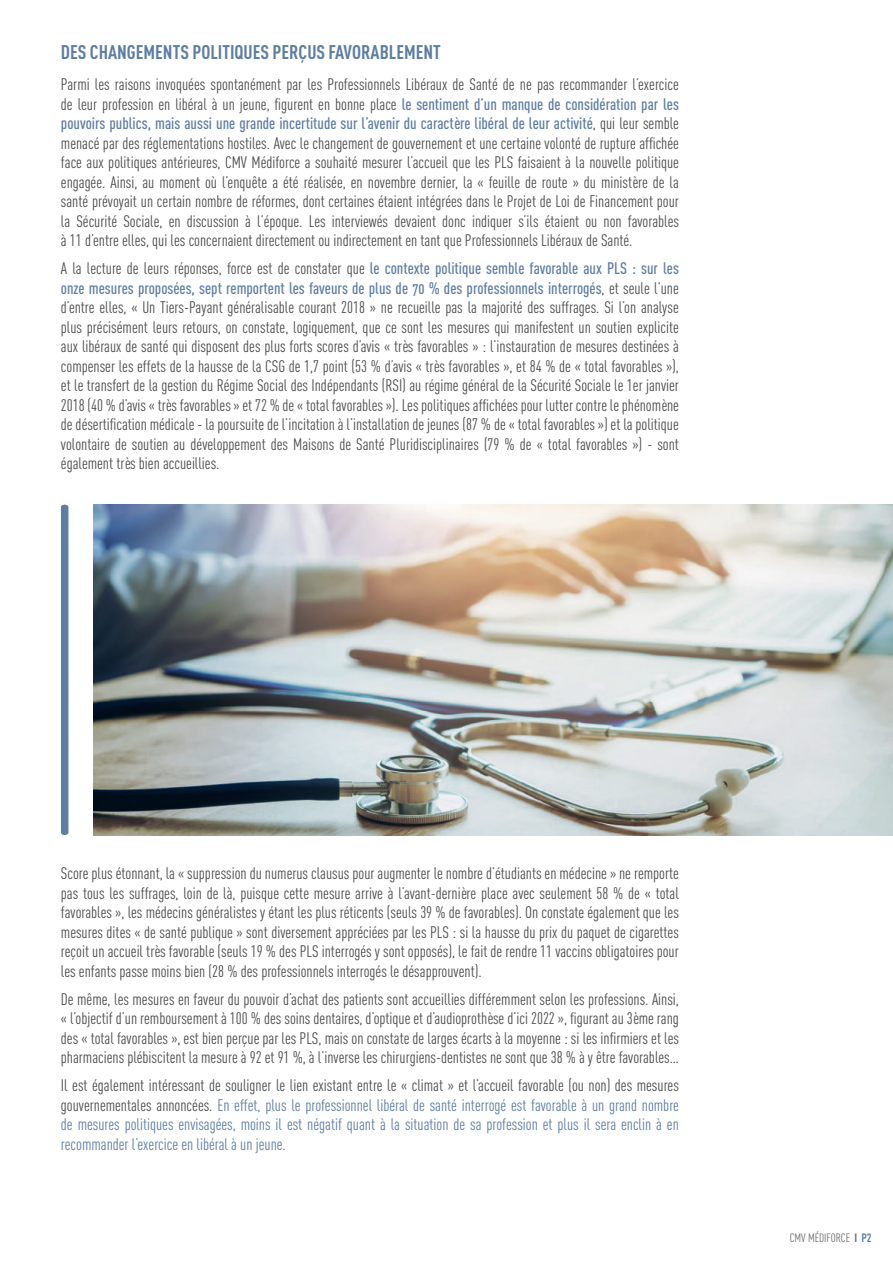
<style>
.page{position:relative;width:893px;height:1263px;background:#fff}
.page>*{position:absolute;margin:0;border:0;box-sizing:border-box;transform-origin:0 0}
.t1{font:700 19.5px "DIN Cond";color:#5d7da1}
.t2{font:16.5px/19.5px "DIN Cond";color:#4b4c4d;text-align:justify}
.t3{font:16.5px/19.5px "DIN Cond";color:#5d7da1;text-align:justify}
.t4{font:16.5px "DIN Cond Medium Alternate";color:#5d7da1}
.t5{font:12px "DIN Cond";color:#6c6d70}
.s1{font-weight:500;color:#5d7da1}
.s2{font-family:"DIN Cond Medium Alternate";color:#5d7da1}
.s3{font-family:"DIN Cond";color:#4b4c4d}
.s4{color:#4b4c4d}
.s5{font-weight:700}
.s6{font-weight:700;color:#5d7da1}
</style>
<div class="page">
<img style="left:94px;top:505px;width:799px;height:330px">
<div style="left:61px;top:505px;width:7px;height:330px;background:#5d7da1"></div>
<p class="t1" style="left:61px;top:40px;width:381px">DES CHANGEMENTS POLITIQUES PERÇUS FAVORABLEMENT</p>
<p class="t2" style="left:61px;top:75px;width:620px">Parmi les raisons invoquées spontanément par les Professionnels Libéraux de Santé de ne pas recommander l’exercice de leur profession en libéral à un jeune, figurent en bonne place <span class="s1">le sentiment d’un manque de considération par les pouvoirs publics, mais aussi une grande incertitude sur l’avenir du caractère libéral de leur activité</span>, qui leur semble menacé par des réglementations hostiles. Avec le changement de gouvernement et une certaine volonté de rupture affichée face aux politiques antérieures, CMV Médiforce a souhaité mesurer l’accueil que les PLS faisaient à la nouvelle politique engagée. Ainsi, au moment où l’enquête a été réalisée, en novembre dernier, la « feuille de route » du ministère de la santé prévoyait un certain nombre de réformes, dont certaines étaient intégrées dans le Projet de Loi de Financement pour la Sécurité Sociale, en discussion à l’époque. Les interviewés devaient donc indiquer s’ils étaient ou non favorables à 11 d’entre elles, qui les concernaient directement ou indirectement en tant que Professionnels Libéraux de Santé.</p>
<p class="t2" style="left:61px;top:259px;width:619px">A la lecture de leurs réponses, force est de constater que <span class="s2">le contexte politique semble favorable aux PLS : sur les</span></p>
<p class="t4" style="left:61px;top:278px;width:619px">onze mesures proposées, sept remportent les faveurs de plus de 70 % des professionnels interrogés<span class="s3">, et seule l’une</span></p>
<p class="t2" style="left:61px;top:298px;width:620px">d’entre elles, « Un Tiers-Payant généralisable courant 2018 » ne recueille pas la majorité des suffrages. Si l’on analyse plus précisément leurs retours, on constate, logiquement, que ce sont les mesures qui manifestent un soutien explicite aux libéraux de santé qui disposent des plus forts scores d’avis « très favorables » : l’instauration de mesures destinées à compenser les effets de la hausse de la CSG de 1,7 point (53 % d’avis « très favorables », et 84 % de « total favorables »), et le transfert de la gestion du Régime Social des Indépendants (RSI) au régime général de la Sécurité Sociale le 1er janvier 2018 (40 % d’avis « très favorables » et 72 % de « total favorables »). Les politiques affichées pour lutter contre le phénomène de désertification médicale - la poursuite de l’incitation à l’installation de jeunes (87 % de « total favorables ») et la politique volontaire de soutien au développement des Maisons de Santé Pluridisciplinaires (79 % de « total favorables ») - sont également très bien accueillies.</p>
<p class="t2" style="left:61px;top:864px;width:619px">Score plus étonnant, la « suppression du numerus clausus pour augmenter le nombre d’étudiants en médecine » ne remporte pas tous les suffrages, loin de là, puisque cette mesure arrive à l’avant-dernière place avec seulement 58 % de « total favorables », les médecins généralistes y étant les plus réticents (seuls 39 % de favorables). On constate également que les mesures dites « de santé publique » sont diversement appréciées par les PLS : si la hausse du prix du paquet de cigarettes reçoit un accueil très favorable (seuls 19 % des PLS interrogés y sont opposés), le fait de rendre 11 vaccins obligatoires pour les enfants passe moins bien (28 % des professionnels interrogés le désapprouvent).</p>
<p class="t2" style="left:61px;top:989px;width:620px">De même, les mesures en faveur du pouvoir d’achat des patients sont accueillies différemment selon les professions. Ainsi, « l’objectif d’un remboursement à 100 % des soins dentaires, d’optique et d’audioprothèse d’ici 2022 », figurant au 3ème rang des « total favorables », est bien perçue par les PLS, mais on constate de larges écarts à la moyenne : si les infirmiers et les pharmaciens plébiscitent la mesure à 92 et 91 %, à l’inverse les chirurgiens-dentistes ne sont que 38 % à y être favorables…</p>
<p class="t3" style="left:61px;top:1076px;width:620px"><span class="s4">Il est également intéressant de souligner le lien existant entre le « climat » et l’accueil favorable (ou non) des mesures gouvernementales annoncées.</span> En effet, plus le professionnel libéral de santé interrogé est favorable à un grand nombre de mesures politiques envisagées, moins il est négatif quant à la situation de sa profession et plus il sera enclin à en recommander l’exercice en libéral à un jeune.</p>
<p class="t5" style="left:790px;top:1230px;width:83px">CMV MÉDIFORCE <span class="s5">I</span> <span class="s6">P2</span></p>
</div>
